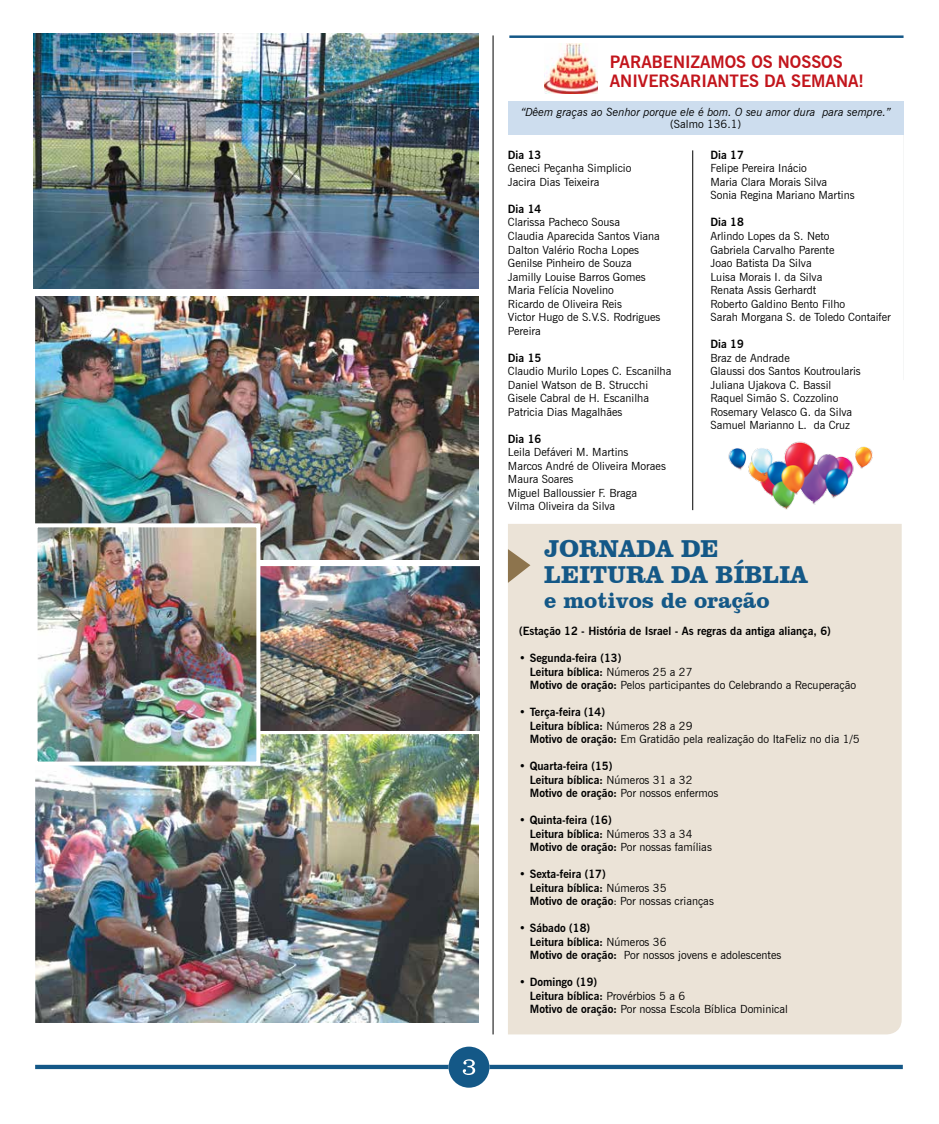
<style>
.page{position:relative;width:939px;height:1124px;background:#fff}
.page>*{position:absolute;margin:0;border:0;box-sizing:border-box;transform-origin:0 0}
.t1{font:700 25px/26.2px "Clarendon BT";color:#145887}
.t2{font:700 22.5px "Clarendon BT";color:#145887}
.t3{font:700 16.88px/18.6px "News Gothic BT";color:#c2151c}
.t4{font:11.25px/13.5px "News Gothic BT";color:#000}
.t5{font:700 11.25px/13.5px "News Gothic BT";color:#000}
.t6{font:italic 11.25px "News Gothic BT";color:#000}
.s1{font-weight:700}
.s2{font-weight:400}
</style>
<div class="page">
<img style="left:728px;top:441px;width:145px;height:68px">
<div style="left:449px;top:1046px;width:40px;height:41px;background:#145887;border-radius:50%"></div>
<svg style="left:35px;top:1059px;width:868px;height:15px"></svg>
<div style="left:508px;top:524px;width:394px;height:510px;background:#ebe3d7"></div>
<hr style="left:509px;top:35px;width:395px;height:3px;background:#145887">
<svg style="left:508px;top:549px;width:22px;height:33px"></svg>
<div style="left:508px;top:101px;width:396px;height:33px;background:#cdddee"></div>
<hr style="left:493px;top:35px;width:1px;height:999px;background:#000">
<img style="left:545px;top:44px;width:53px;height:49px">
<hr style="left:693px;top:150px;width:1px;height:360px;background:#000">
<img style="left:35px;top:296px;width:443px;height:263px">
<img style="left:35px;top:734px;width:443px;height:287px">
<img style="left:33px;top:34px;width:445px;height:255px">
<img style="left:260px;top:566px;width:220px;height:164px">
<img style="left:39px;top:528px;width:216px;height:232px">
<div style="left:34px;top:523px;width:226px;height:242px;border:4px solid #fff"></div>
<h3 class="t3" style="left:610px;top:53px;width:256px">PARABENIZAMOS OS NOSSOS<br>ANIVERSARIANTES DA SEMANA!</h3>
<p class="t6" style="left:521px;top:105px;width:372px">“Dêem graças ao Senhor porque ele é bom. O seu amor dura para sempre.”</p>
<p class="t4" style="left:670px;top:117px;width:72px">(Salmo 136.1)</p>
<p class="t5" style="left:508px;top:148px;width:35px">Dia 13</p>
<p class="t4" style="left:508px;top:162px;width:125px">Geneci Peçanha Simplicio<br>Jacira Dias Teixeira</p>
<p class="t5" style="left:508px;top:202px;width:35px">Dia 14</p>
<p class="t4" style="left:508px;top:216px;width:154px">Clarissa Pacheco Sousa<br>Claudia Aparecida Santos Viana<br>Dalton Valério Rocha Lopes<br>Genilse Pinheiro de Souza<br>Jamilly Louise Barros Gomes<br>Maria Felícia Novelino<br>Ricardo de Oliveira Reis<br>Victor Hugo de S.V.S. Rodrigues<br>Pereira</p>
<p class="t5" style="left:508px;top:350px;width:35px">Dia 15</p>
<p class="t4" style="left:508px;top:364px;width:165px">Claudio Murilo Lopes C. Escanilha<br>Daniel Watson de B. Strucchi<br>Gisele Cabral de H. Escanilha<br>Patricia Dias Magalhães</p>
<p class="t5" style="left:508px;top:431px;width:35px">Dia 16</p>
<p class="t4" style="left:508px;top:445px;width:159px">Leila Defáveri M. Martins<br>Marcos André de Oliveira Moraes<br>Maura Soares<br>Miguel Balloussier F. Braga<br>Vilma Oliveira da Silva</p>
<h1 class="t1" style="left:544px;top:534px;width:265px">JORNADA DE<br>LEITURA DA BÍBLIA</h1>
<h2 class="t2" style="left:544px;top:586px;width:227px">e motivos de oração</h2>
<p class="t5" style="left:710px;top:148px;width:35px">Dia 17</p>
<p class="t4" style="left:710px;top:162px;width:146px">Felipe Pereira Inácio<br>Maria Clara Morais Silva<br>Sonia Regina Mariano Martins</p>
<p class="t5" style="left:710px;top:215px;width:35px">Dia 18</p>
<p class="t4" style="left:710px;top:229px;width:182px">Arlindo Lopes da S. Neto<br>Gabriela Carvalho Parente<br>Joao Batista Da Silva<br>Luisa Morais I. da Silva<br>Renata Assis Gerhardt<br>Roberto Galdino Bento Filho<br>Sarah Morgana S. de Toledo Contaifer</p>
<p class="t5" style="left:710px;top:337px;width:35px">Dia 19</p>
<p class="t4" style="left:710px;top:351px;width:152px">Braz de Andrade<br>Glaussi dos Santos Koutroularis<br>Juliana Ujakova C. Bassil<br>Raquel Simão S. Cozzolino<br>Rosemary Velasco G. da Silva<br>Samuel Marianno L. da Cruz</p>
<p class="t5" style="left:519px;top:624px;width:313px">(Estação 12 - História de Israel - As regras da antiga aliança, 6)</p>
<p class="t4" style="left:530px;top:651px;width:328px;text-indent:-11px"><span class="s1">• Segunda-feira (13)<br>Leitura bíblica:</span> Números 25 a 27<br><span class="s1">Motivo de oração:</span> Pelos participantes do Celebrando a Recuperação</p>
<p class="t4" style="left:530px;top:705px;width:331px;text-indent:-11px"><span class="s1">• Terça-feira (14)<br>Leitura bíblica:</span> Números 28 a 29<br><span class="s1">Motivo de oração:</span> Em Gratidão pela realização do ItaFeliz no dia 1/5</p>
<p class="t5" style="left:530px;top:759px;width:190px;text-indent:-11px">• Quarta-feira (15)<br>Leitura bíblica: <span class="s2">Números 31 a 32<br></span>Motivo de oração: <span class="s2">Por nossos enfermos</span></p>
<p class="t5" style="left:530px;top:813px;width:184px;text-indent:-11px">• Quinta-feira (16)<br>Leitura bíblica: <span class="s2">Números 33 a 34<br></span>Motivo de oração: <span class="s2">Por nossas famílias</span></p>
<p class="t5" style="left:530px;top:867px;width:186px;text-indent:-11px">• Sexta-feira (17)<br>Leitura bíblica: <span class="s2">Números 35<br></span>Motivo de oração<span class="s2">: Por nossas crianças</span></p>
<p class="t5" style="left:530px;top:921px;width:253px;text-indent:-11px">• Sábado (18)<br>Leitura bíblica: <span class="s2">Números 36<br></span>Motivo de oração: <span class="s2">Por nossos jovens e adolescentes</span></p>
<p class="t4" style="left:530px;top:975px;width:260px;text-indent:-11px"><span class="s1">• Domingo (19)<br>Leitura bíblica:</span> Provérbios 5 a 6<br><span class="s1">Motivo de oração:</span> Por nossa Escola Bíblica Dominical</p>
</div>
